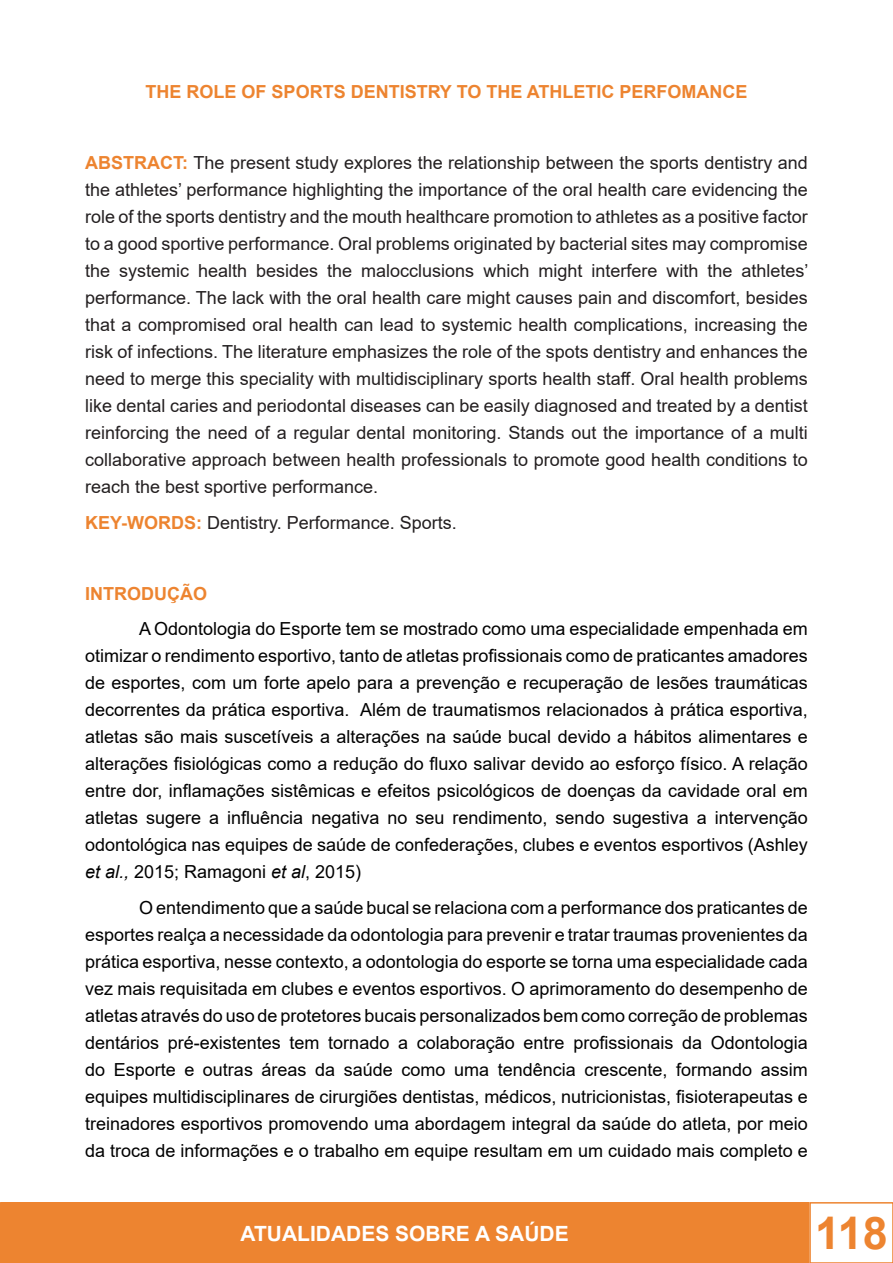
<style>
.page{position:relative;width:893px;height:1263px;background:#fff}
.page>*{position:absolute;margin:0;border:0;box-sizing:border-box;transform-origin:0 0}
.t1{font:700 45px "Arial";color:#ed8430}
.t2{font:700 21px "Arial";color:#fff}
.t3{font:18px/27px "Arial";color:#000;text-align:justify}
.t4{font:18px/27px "Arial";color:#231f20;text-align:justify}
.t5{font:700 18px "Arial";color:#ed8430}
.s1{font-weight:700;color:#ed8430}
.s2{font-style:italic}
</style>
<div class="page">
<div style="left:1px;top:1203px;width:807px;height:60px;background:#ed8430"></div>
<div style="left:0;top:1202px;width:809px;height:61px;border:2px solid #ed8430"></div>
<div style="left:809px;top:1202px;width:84px;height:61px;border:2px solid #ed8430"></div>
<p class="t5" style="left:146px;top:79px;width:603px">THE ROLE OF SPORTS DENTISTRY TO THE ATHLETIC PERFOMANCE</p>
<p class="t4" style="left:85px;top:149px;width:725px"><span class="s1">ABSTRACT:</span> The present study explores the relationship between the sports dentistry and the athletes’ performance highlighting the importance of the oral health care evidencing the role of the sports dentistry and the mouth healthcare promotion to athletes as a positive factor to a good sportive performance. Oral problems originated by bacterial sites may compromise the systemic health besides the malocclusions which might interfere with the athletes’ performance. The lack with the oral health care might causes pain and discomfort, besides that a compromised oral health can lead to systemic health complications, increasing the risk of infections. The literature emphasizes the role of the spots dentistry and enhances the need to merge this speciality with multidisciplinary sports health staff. Oral health problems like dental caries and periodontal diseases can be easily diagnosed and treated by a dentist reinforcing the need of a regular dental monitoring. Stands out the importance of a multi collaborative approach between health professionals to promote good health conditions to reach the best sportive performance.</p>
<p class="t4" style="left:85px;top:509px;width:373px"><span class="s1">KEY-WORDS:</span> Dentistry. Performance. Sports.</p>
<p class="t5" style="left:85px;top:581px;width:123px">INTRODUÇÃO</p>
<p class="t3" style="left:85px;top:615px;width:724px;text-indent:54px">A Odontologia do Esporte tem se mostrado como uma especialidade empenhada em otimizar o rendimento esportivo, tanto de atletas profissionais como de praticantes amadores de esportes, com um forte apelo para a prevenção e recuperação de lesões traumáticas decorrentes da prática esportiva. Além de traumatismos relacionados à prática esportiva, atletas são mais suscetíveis a alterações na saúde bucal devido a hábitos alimentares e alterações fisiológicas como a redução do fluxo salivar devido ao esforço físico. A relação entre dor, inflamações sistêmicas e efeitos psicológicos de doenças da cavidade oral em atletas sugere a influência negativa no seu rendimento, sendo sugestiva a intervenção odontológica nas equipes de saúde de confederações, clubes e eventos esportivos (Ashley <span class="s2">et al.,</span> 2015; Ramagoni <span class="s2">et al</span>, 2015)</p>
<p class="t3" style="left:85px;top:894px;width:724px;text-indent:54px">O entendimento que a saúde bucal se relaciona com a performance dos praticantes de esportes realça a necessidade da odontologia para prevenir e tratar traumas provenientes da prática esportiva, nesse contexto, a odontologia do esporte se torna uma especialidade cada vez mais requisitada em clubes e eventos esportivos. O aprimoramento do desempenho de atletas através do uso de protetores bucais personalizados bem como correção de problemas dentários pré-existentes tem tornado a colaboração entre profissionais da Odontologia do Esporte e outras áreas da saúde como uma tendência crescente, formando assim equipes multidisciplinares de cirurgiões dentistas, médicos, nutricionistas, fisioterapeutas e treinadores esportivos promovendo uma abordagem integral da saúde do atleta, por meio da troca de informações e o trabalho em equipe resultam em um cuidado mais completo e</p>
<p class="t2" style="left:241px;top:1218px;width:330px">ATUALIDADES SOBRE A SAÚDE</p>
<h1 class="t1" style="left:815px;top:1202px;width:74px">118</h1>
</div>
